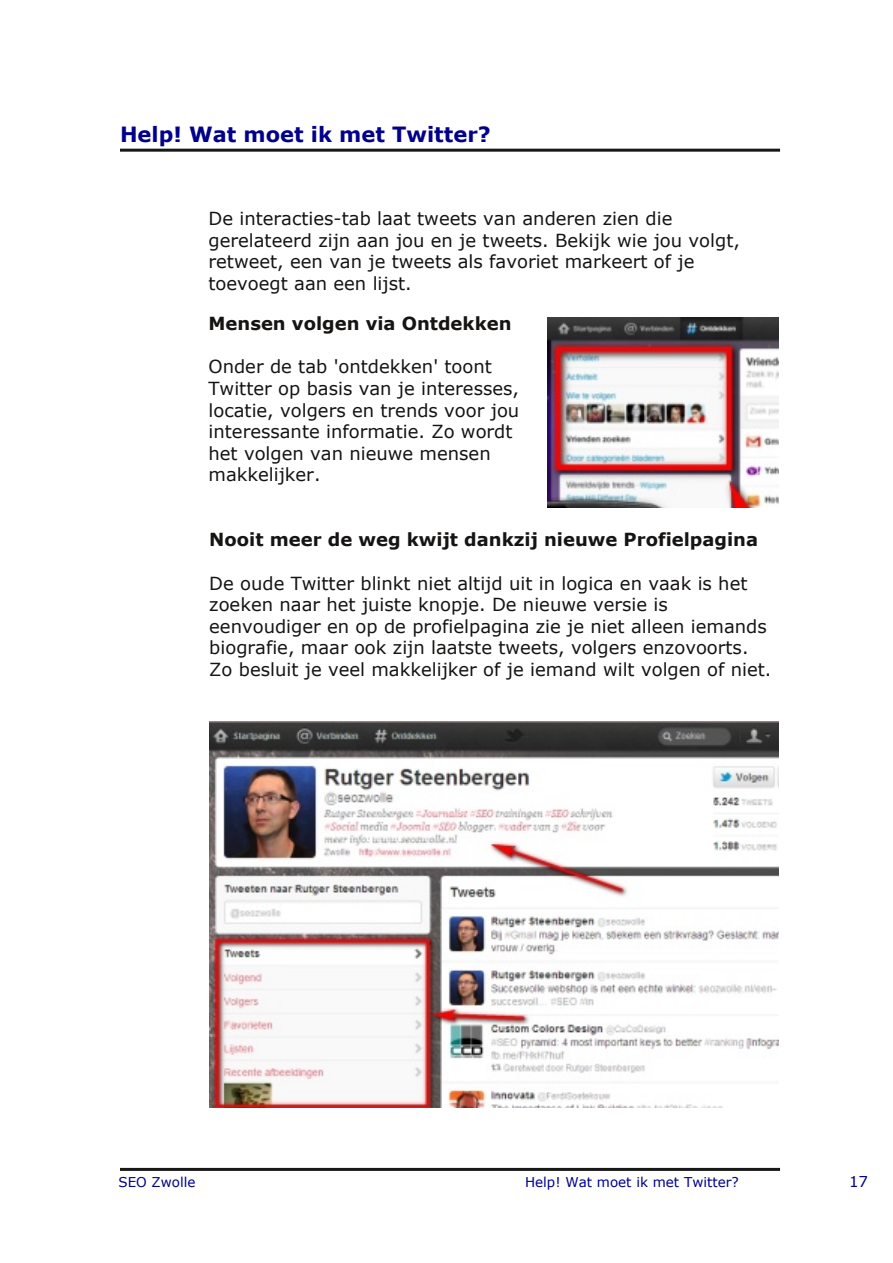
<style>
.page{position:relative;width:893px;height:1263px;background:#fff}
.page>*{position:absolute;margin:0;border:0;box-sizing:border-box;transform-origin:0 0}
.t1{font:700 21px "Verdana";color:#00008b}
.t2{font:18px/21.6px "Verdana";color:#161413}
.t3{font:700 18px "Verdana";color:#161413}
.t4{font:15px "Verdana";color:#00008b}
.t5{font:13.5px "Verdana";color:#00008b}
</style>
<div class="page">
<hr style="left:120px;top:149px;width:660px;height:3px;background:#171717">
<hr style="left:120px;top:1168px;width:660px;height:3px;background:#171717">
<img style="left:548px;top:318px;width:230px;height:190px">
<img style="left:209px;top:722px;width:569px;height:386px">
<p class="t1" style="left:120px;top:122px;width:372px">Help! Wat moet ik met Twitter?</p>
<p class="t2" style="left:208px;top:208px;width:533px">De interacties-tab laat tweets van anderen zien die gerelateerd zijn aan jou en je tweets. Bekijk wie jou volgt, retweet, een van je tweets als favoriet markeert of je toevoegt aan een lijst.</p>
<p class="t3" style="left:208px;top:313px;width:304px">Mensen volgen via Ontdekken</p>
<p class="t2" style="left:208px;top:356px;width:312px">Onder de tab 'ontdekken' toont<br>Twitter op basis van je interesses, locatie, volgers en trends voor jou interessante informatie. Zo wordt het volgen van nieuwe mensen makkelijker.</p>
<p class="t3" style="left:209px;top:530px;width:550px">Nooit meer de weg kwijt dankzij nieuwe Profielpagina</p>
<p class="t2" style="left:209px;top:572px;width:564px">De oude Twitter blinkt niet altijd uit in logica en vaak is het zoeken naar het juiste knopje. De nieuwe versie is eenvoudiger en op de profielpagina zie je niet alleen iemands biografie, maar ook zijn laatste tweets, volgers enzovoorts.<br>Zo besluit je veel makkelijker of je iemand wilt volgen of niet.</p>
<p class="t5" style="left:118px;top:1174px;width:79px">SEO Zwolle</p>
<p class="t4" style="left:849px;top:1173px;width:21px">17</p>
<p class="t5" style="left:525px;top:1174px;width:215px">Help! Wat moet ik met Twitter?</p>
</div>
